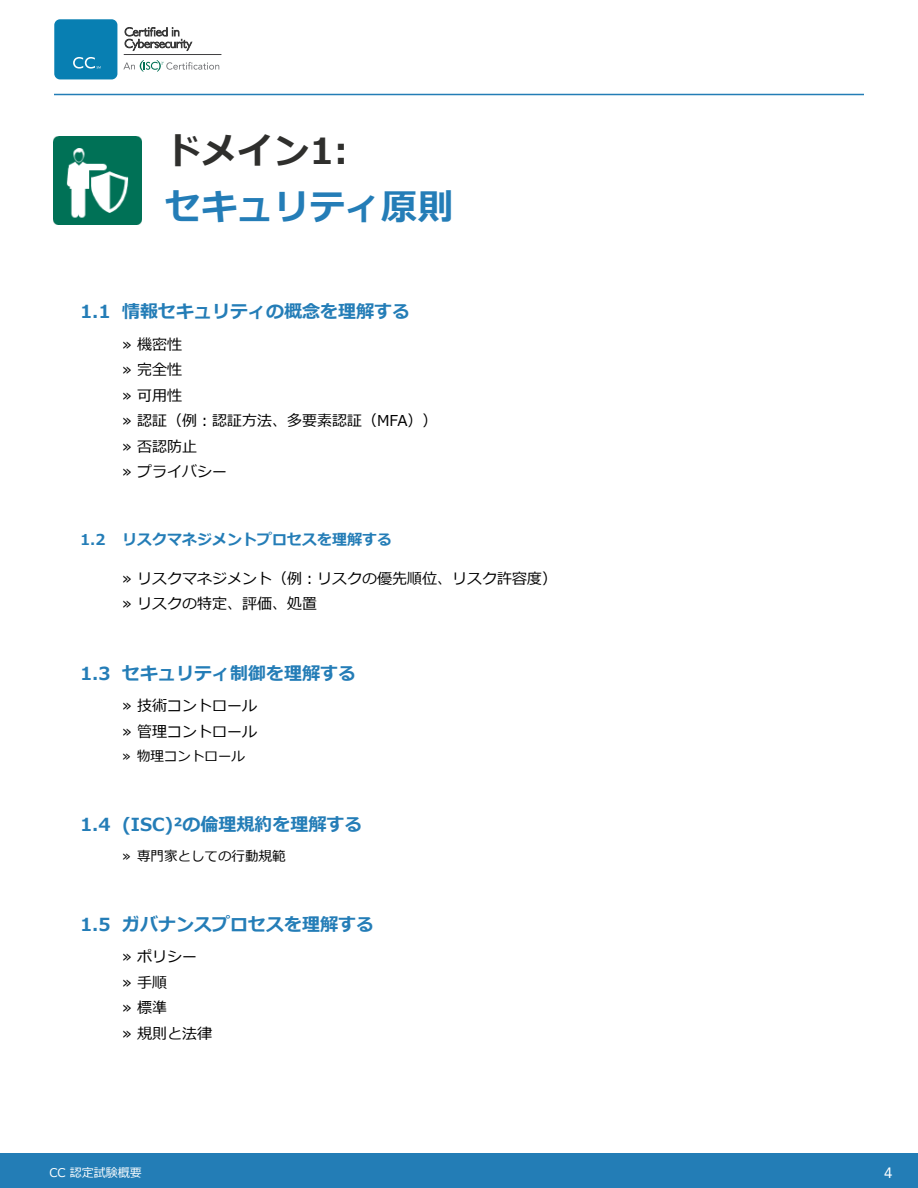
<style>
.page{position:relative;width:918px;height:1188px;background:#fff}
.page>*{position:absolute;margin:0;border:0;box-sizing:border-box;transform-origin:0 0}
.t1{font:700 36px "Meiryo";color:#247db7}
.t2{font:700 36px "Meiryo";color:#2f2f2d}
.t3{font:700 18px "Meiryo";color:#247db7}
.t4{font:15px/25.5px "Meiryo";color:#000}
.t5{font:700 15px "Meiryo";color:#247db7}
.t6{font:15px "Avenir";color:#fff}
.t7{font:13.5px "Meiryo";color:#000}
.t8{font:12px "Meiryo";color:#fff}
</style>
<div class="page">
<div style="left:0;top:1153px;width:918px;height:35px;background:#237db6"></div>
<div style="left:54px;top:19px;width:63px;height:60px;background:#087fb2;border-radius:6px"></div>
<svg style="left:73px;top:57px;width:28px;height:12px"></svg>
<svg style="left:123px;top:60px;width:96px;height:12px"></svg>
<hr style="left:124px;top:54px;width:97px;height:1px;background:#414042">
<svg style="left:125px;top:27px;width:67px;height:24px"></svg>
<hr style="left:54px;top:94px;width:810px;height:1px;background:#237db6">
<img style="left:54px;top:136px;width:87px;height:88px">
<h1 class="t2" style="left:166px;top:126px;width:184px">ドメイン1:</h1>
<h1 class="t1" style="left:166px;top:182px;width:289px">セキュリティ原則</h1>
<p class="t3" style="left:80px;top:299px;width:331px">1.1 情報セキュリティの概念を理解する</p>
<p class="t4" style="left:122px;top:332px;width:317px">» 機密性<br>» 完全性<br>» 可用性<br>» 認証（例：認証方法、多要素認証（MFA））» 否認防止<br>» プライバシー</p>
<p class="t5" style="left:80px;top:529px;width:313px">1.2 リスクマネジメントプロセスを理解する</p>
<p class="t4" style="left:122px;top:566px;width:436px">» リスクマネジメント（例：リスクの優先順位、リスク許容度）» リスクの特定、評価、処置</p>
<p class="t3" style="left:80px;top:660px;width:277px">1.3 セキュリティ制御を理解する</p>
<p class="t4" style="left:122px;top:694px;width:136px">» 技術コントロール» 管理コントロール</p>
<p class="t7" style="left:122px;top:746px;width:124px">» 物理コントロール</p>
<p class="t3" style="left:80px;top:812px;width:284px">1.4 (ISC)²の倫理規約を理解する</p>
<p class="t7" style="left:122px;top:846px;width:165px">» 専門家としての行動規範</p>
<p class="t3" style="left:80px;top:912px;width:295px">1.5 ガバナンスプロセスを理解する</p>
<p class="t4" style="left:122px;top:945px;width:91px">» ポリシー<br>» 手順<br>» 標準<br>» 規則と法律</p>
<p class="t8" style="left:50px;top:1165px;width:94px">CC 認定試験概要</p>
<p class="t6" style="left:884px;top:1161px;width:10px">4</p>
</div>
